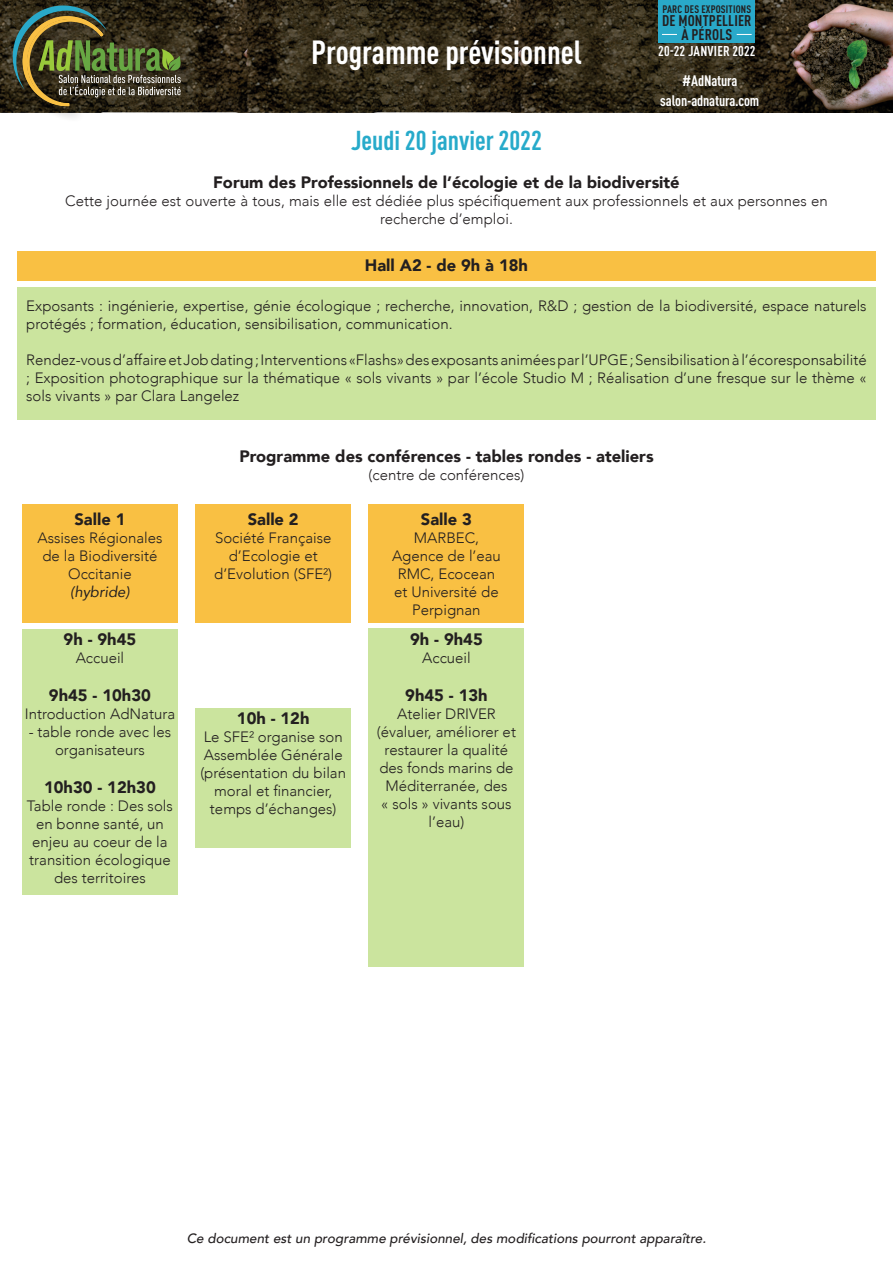
<style>
.page{position:relative;width:893px;height:1263px;background:#fff}
.page>*{position:absolute;margin:0;border:0;box-sizing:border-box;transform-origin:0 0}
.t1{font:700 condensed 33px "DINOT";color:#fff}
.t2{font:700 condensed 27px "DINOT";color:#27aaca}
.t3{font:900 16.5px "Avenir";color:#231f20}
.t4{font:700 condensed 15.3px "DINOT";letter-spacing:.01em;color:#231f20}
.t5{font:300 15px/18px "Avenir";color:#231f20;text-align:center}
.t6{font:700 condensed 15px "DINOT";letter-spacing:-.01em;color:#fff}
.t7{font:italic 15px "Avenir";color:#231f20}
.t8{font:700 condensed 14.1px "DINOT";letter-spacing:.01em;color:#fff}
.t9{font:italic 500 13.5px "Avenir";color:#231f20}
.t10{font:700 condensed 10.8px "DINOT";letter-spacing:.02em;color:#231f20}
</style>
<div class="page">
<img style="left:655px;top:0;width:238px;height:112px">
<img style="left:522px;top:0;width:133px;height:112px">
<img style="left:378px;top:0;width:144px;height:112px">
<img style="left:248px;top:0;width:130px;height:112px">
<img style="left:182px;top:0;width:66px;height:112px">
<img style="left:0;top:0;width:15px;height:112px">
<div style="left:15px;top:8px;width:182px;height:115px;background:#231f20;opacity:.25"></div>
<svg style="left:9px;top:0;width:173px;height:108px;background:#4a4c2e"></svg>
<div style="left:658px;top:0;width:97px;height:43px;background:#29a9c9"></div>
<svg style="left:662px;top:34px;width:15px;height:1px"></svg>
<svg style="left:737px;top:34px;width:15px;height:1px"></svg>
<div style="left:17px;top:251px;width:859px;height:30px;background:#f9c043"></div>
<div style="left:17px;top:288px;width:859px;height:132px;background:#cbe49e"></div>
<div style="left:22px;top:504px;width:156px;height:118px;background:#f9c043"></div>
<div style="left:22px;top:629px;width:156px;height:265px;background:#cbe49e"></div>
<div style="left:196px;top:504px;width:155px;height:118px;background:#f9c043"></div>
<div style="left:196px;top:708px;width:155px;height:140px;background:#cbe49e"></div>
<div style="left:369px;top:504px;width:155px;height:118px;background:#f9c043"></div>
<div style="left:369px;top:629px;width:155px;height:338px;background:#cbe49e"></div>
<p class="t1" style="left:311px;top:33px;width:272px">Programme prévisionnel</p>
<p class="t2" style="left:351px;top:124px;width:192px">Jeudi 20 janvier 2022</p>
<p class="t10" style="left:662px;top:3px;width:90px">PARC DES EXPOSITIONS</p>
<p class="t4" style="left:662px;top:11px;width:91px">DE MONTPELLIER</p>
<p class="t4" style="left:681px;top:25px;width:52px">À PÉROLS</p>
<p class="t8" style="left:658px;top:42px;width:99px">20-22 JANVIER 2022</p>
<p class="t6" style="left:682px;top:72px;width:57px">#AdNatura</p>
<p class="t6" style="left:660px;top:91px;width:101px">salon-adnatura.com</p>
<p class="t3" style="left:213px;top:169px;width:468px">Forum des Professionnels de l’écologie et de la biodiversité</p>
<p class="t5" style="left:65px;top:192px;width:764px">Cette journée est ouverte à tous, mais elle est dédiée plus spécifiquement aux professionnels et aux personnes en recherche d’emploi.</p>
<p class="t3" style="left:365px;top:252px;width:165px">Hall A2 - de 9h à 18h</p>
<p class="t5" style="left:26px;top:297px;width:842px;text-align:left">Exposants : ingénierie, expertise, génie écologique ; recherche, innovation, R&amp;D ; gestion de la biodiversité, espace naturels protégés ; formation, éducation, sensibilisation, communication.</p>
<p class="t5" style="left:26px;top:351px;width:842px;text-align:justify">Rendez-vous d’affaire et Job dating ; Interventions «Flashs» des exposants animées par l’UPGE ; Sensibilisation à l’écoresponsabilité ; Exposition photographique sur la thématique « sols vivants » par l’école Studio M ; Réalisation d’une fresque sur le thème « sols vivants » par Clara Langelez</p>
<p class="t3" style="left:74px;top:505px;width:53px">Salle 1</p>
<p class="t5" style="left:37px;top:529px;width:127px">Assises Régionales de la Biodiversité<br>Occitanie</p>
<p class="t7" style="left:70px;top:583px;width:61px">(hybride)</p>
<p class="t3" style="left:64px;top:625px;width:74px">9h - 9h45</p>
<p class="t5" style="left:76px;top:649px;width:50px">Accueil</p>
<p class="t3" style="left:49px;top:681px;width:103px">9h45 - 10h30</p>
<p class="t5" style="left:25px;top:705px;width:152px">Introduction AdNatura</p>
<p class="t5" style="left:29px;top:723px;width:144px">- table ronde avec les organisateurs</p>
<p class="t3" style="left:44px;top:773px;width:113px">10h30 - 12h30</p>
<p class="t5" style="left:27px;top:797px;width:147px">Table ronde : Des sols en bonne santé, un enjeu au coeur de la transition écologique des territoires</p>
<p class="t3" style="left:239px;top:442px;width:416px">Programme des conférences - tables rondes - ateliers</p>
<p class="t5" style="left:369px;top:465px;width:157px">(centre de conférences)</p>
<p class="t3" style="left:248px;top:505px;width:53px">Salle 2</p>
<p class="t5" style="left:214px;top:529px;width:119px">Société Française d’Ecologie et d’Evolution (SFE²)</p>
<p class="t3" style="left:237px;top:704px;width:74px">10h - 12h</p>
<p class="t5" style="left:204px;top:728px;width:141px;text-align:left">Le SFE² organise son<br>Assemblée Générale</p>
<p class="t5" style="left:200px;top:764px;width:147px">(présentation du bilan moral et financier, temps d’échanges)</p>
<p class="t3" style="left:421px;top:505px;width:53px">Salle 3</p>
<p class="t5" style="left:392px;top:529px;width:110px">MARBEC,<br>Agence de l’eau<br>RMC, Ecocean et Université de<br>Perpignan</p>
<p class="t3" style="left:410px;top:625px;width:74px">9h - 9h45</p>
<p class="t5" style="left:422px;top:649px;width:50px">Accueil</p>
<p class="t3" style="left:405px;top:681px;width:84px">9h45 - 13h</p>
<p class="t5" style="left:397px;top:705px;width:100px">Atelier DRIVER</p>
<p class="t5" style="left:377px;top:723px;width:140px">(évaluer, améliorer et restaurer la qualité des fonds marins de<br>Méditerranée, des<br>« sols » vivants sous l’eau)</p>
<p class="t9" style="left:187px;top:1230px;width:521px">Ce document est un programme prévisionnel, des modifications pourront apparaître.</p>
</div>
